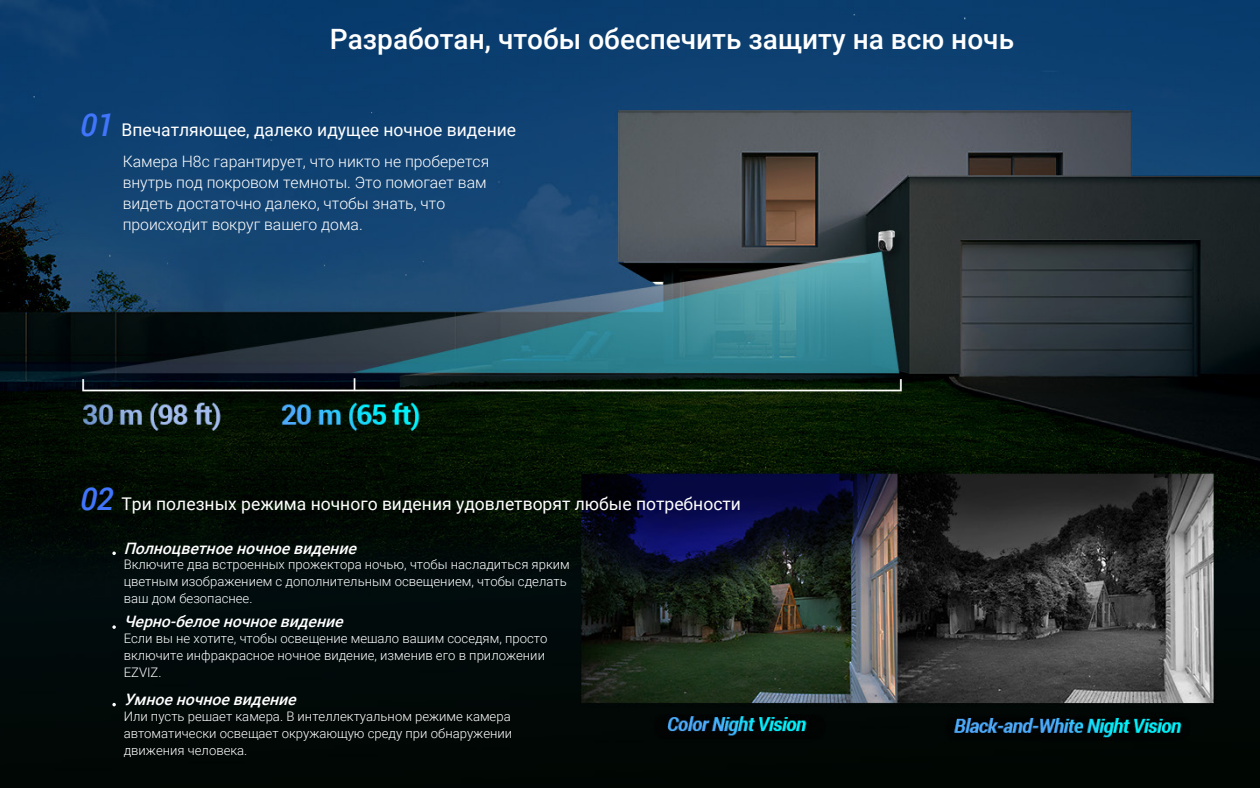
<style>
.page{position:relative;width:1260px;height:788px;background:#fff}
.page>*{position:absolute;margin:0;border:0;box-sizing:border-box;transform-origin:0 0}
.t1{font:500 28px "Roboto";color:#fff}
.t2{font:17.5px "Roboto";color:#fff}
.t3{font:300 15.75px/21px "Roboto";color:#fff}
.t4{font:italic 500 15.75px "Roboto";color:#fff}
.t5{font:300 13.12px/17.1px "Roboto";color:#fff}
.s1{font-weight:500;font-style:italic;font-size:31.5px;color:#4075fc}
</style>
<div class="page">
<img style="left:0;top:0;width:1260px;height:788px">
<svg style="left:112px;top:551px;width:4px;height:4px"></svg>
<svg style="left:112px;top:625px;width:4px;height:3px"></svg>
<svg style="left:112px;top:702px;width:4px;height:4px"></svg>
<h1 class="t1" style="left:330px;top:19px;width:686px">Разработан, чтобы обеспечить защиту на всю ночь</h1>
<h2 class="t2" style="left:80px;top:117px;width:438px"><span class="s1">01</span> Впечатляющее, далеко идущее ночное видение</h2>
<p class="t3" style="left:123px;top:150px;width:368px">Камера H8c гарантирует, что никто не проберется внутрь под покровом темноты. Это помогает вам видеть достаточно далеко, чтобы знать, что происходит вокруг вашего дома.</p>
<h2 class="t2" style="left:80px;top:491px;width:663px"><span class="s1">02</span> Три полезных режима ночного видения удовлетворят любые потребности</h2>
<p class="t4" style="left:124px;top:537px;width:239px">Полноцветноеночноевидение</p>
<p class="t5" style="left:124px;top:555px;width:448px">Включите два встроенных прожектора ночью, чтобы насладиться ярким цветным изображением с дополнительным освещением, чтобы сделать ваш дом безопаснее.</p>
<p class="t4" style="left:124px;top:610px;width:226px">Черно-белоеночноевидение</p>
<p class="t5" style="left:124px;top:628px;width:425px">Если вы не хотите, чтобы освещение мешало вашим соседям, просто включите инфракрасное ночное видение, изменив его в приложении<br>EZVIZ.</p>
<p class="t4" style="left:124px;top:688px;width:179px">Умноеночноевидение</p>
<p class="t5" style="left:124px;top:706px;width:390px;text-align:justify">Или пусть решает камера. В интеллектуальном режиме камера автоматически освещает окружающую среду при обнаружении движения человека.</p>
</div>
